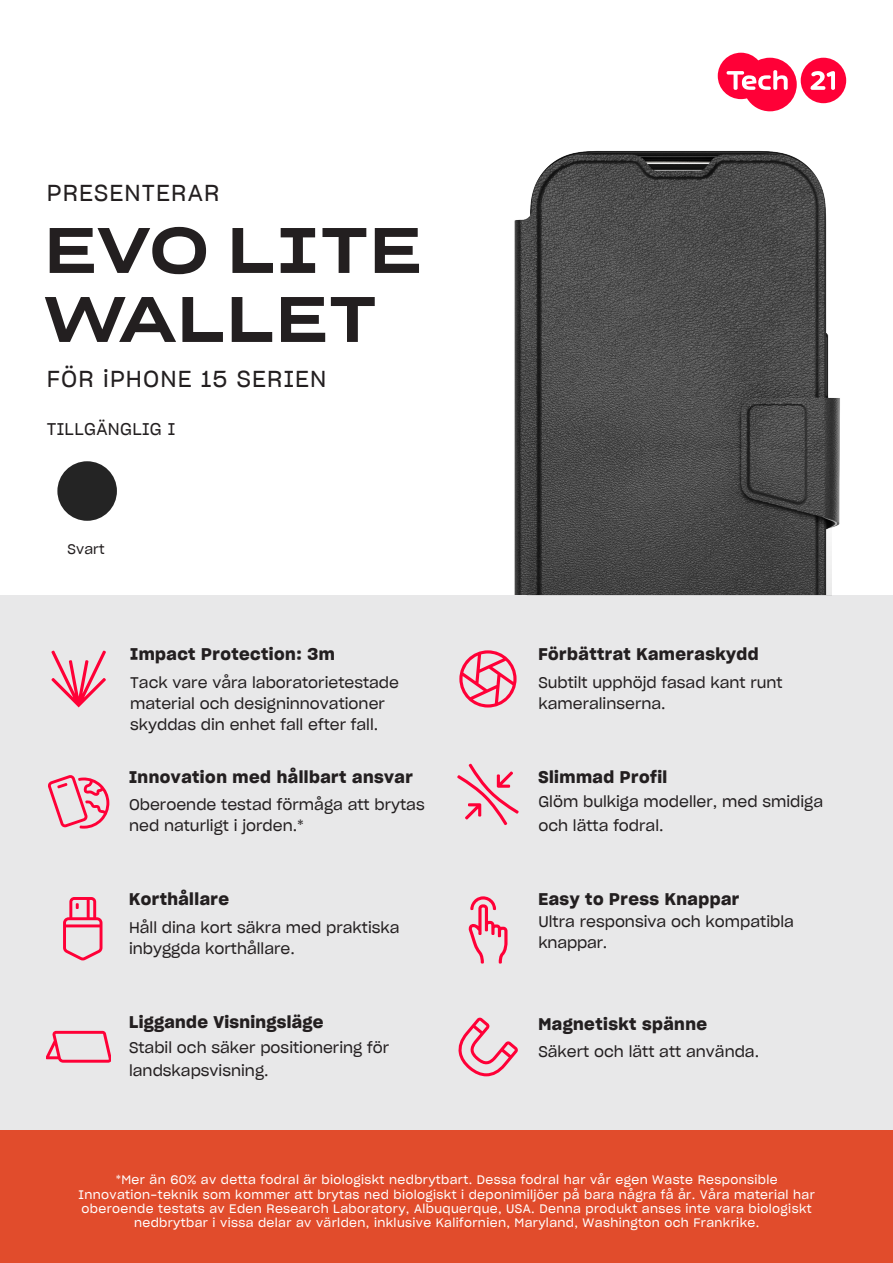
<style>
.page{position:relative;width:893px;height:1263px;background:#fff}
.page>*{position:absolute;margin:0;border:0;box-sizing:border-box;transform-origin:0 0}
.Heading{font:63px/69px "Sharp Grotesk Medium 25";letter-spacing:.02em;color:#231f20}
.Presenting{font:22.5px "Sharp Grotesk Book 20";letter-spacing:.05em;color:#231f20}
.t1{font:16.5px "Sharp Grotesk Sm Bold 20";letter-spacing:.03em;color:#231f20}
.t2{font:16.5px "Sharp Grotesk Sm Bold 20";letter-spacing:.03em;color:#231f20}
.Presenting-2{font:16.5px "Sharp Grotesk Book 20";letter-spacing:.02em;color:#231f20}
.t3{font:15px/21px "Sharp Grotesk Book 20";color:#231f20}
.range_colours{font:13.5px "Sharp Grotesk Book 20";letter-spacing:.01em;color:#231f20}
.subheading{font:12px/14.4px "Sharp Grotesk Book 20";letter-spacing:.03em;color:#fff;text-align:center}
.s1{font-style:inherit}
</style>
<div class="page">
<img style="left:514px;top:150px;width:326px;height:445px">
<div style="left:0;top:595px;width:893px;height:651px;background:#e8e8e9"></div>
<div style="left:0;top:1131px;width:893px;height:132px;background:#e14c2c"></div>
<div style="left:801px;top:58px;width:45px;height:45px;background:#ff0037;border-radius:50%"></div>
<svg style="left:810px;top:71px;width:25px;height:19px"></svg>
<svg style="left:718px;top:53px;width:79px;height:58px"></svg>
<div style="left:57px;top:461px;width:60px;height:60px;background:#242424;border-radius:50%"></div>
<svg style="left:527px;top:491px;width:304px;height:104px;background:#464646"></svg>
<svg style="left:51px;top:650px;width:55px;height:57px"></svg>
<svg style="left:63px;top:897px;width:39px;height:63px"></svg>
<svg style="left:48px;top:775px;width:62px;height:54px"></svg>
<svg style="left:46px;top:1031px;width:65px;height:32px"></svg>
<svg style="left:459px;top:650px;width:58px;height:57px"></svg>
<svg style="left:468px;top:896px;width:39px;height:68px"></svg>
<svg style="left:457px;top:764px;width:62px;height:61px"></svg>
<svg style="left:458px;top:1017px;width:60px;height:59px"></svg>
<p class="Presenting" style="left:47px;top:175px;width:174px">PRESENT<span class="s1">ERAR</span></p>
<p class="Heading" style="left:45px;top:210px;width:378px">EVO LITE<br>WALLET</p>
<p class="Presenting" style="left:47px;top:361px;width:281px">F<span class="s1">Ö</span>R iPHONE 15 <span class="s1">SERIE</span>N</p>
<p class="Presenting-2" style="left:47px;top:416px;width:130px">TILLGÄNGLIG <span class="s1">I</span></p>
<p class="range_colours" style="left:68px;top:538px;width:39px">Svart</p>
<p class="t2" style="left:130px;top:641px;width:206px">Impact Protection: 3m</p>
<p class="t3" style="left:130px;top:671px;width:270px">Tack vare våra laboratorietestade material och designinnovationer skyddas din enhet fall efter fall.</p>
<p class="t1" style="left:129px;top:763px;width:285px">Innovation med hållbart ansvar</p>
<p class="t3" style="left:129px;top:793px;width:297px">Oberoende testad förmåga att brytas ned naturligt i jorden.*</p>
<p class="t1" style="left:129px;top:886px;width:101px">Korthållare</p>
<p class="t3" style="left:129px;top:916px;width:272px">Håll dina kort säkra med praktiska inbyggda korthållare.</p>
<p class="t1" style="left:129px;top:1009px;width:196px"><span class="s1">L</span>iggande <span class="s1">Vi</span>sningsläge</p>
<p class="t3" style="left:129px;top:1034px;width:262px;line-height:23.9px">Stabil och säker positionering för landskapsvisning.</p>
<p class="t1" style="left:538px;top:641px;width:222px">Förbättrat K<span class="s1">amera</span>skydd</p>
<p class="t3" style="left:538px;top:671px;width:246px">Subtilt upphöjd fasad kant runt kameralinserna.</p>
<p class="t2" style="left:538px;top:764px;width:130px">Slim<span class="s1">mad</span> Profil</p>
<p class="t3" style="left:538px;top:789px;width:286px;line-height:23.9px">Glöm bulkiga modeller, med smidiga och lätta fodral.</p>
<p class="t2" style="left:538px;top:886px;width:202px">Easy to Press <span class="s1">Knappar</span></p>
<p class="t3" style="left:538px;top:910px;width:257px"><span class="s1">Ultra responsiv</span>a och kompatibla knappar<span class="s1">.</span></p>
<p class="t1" style="left:538px;top:1011px;width:170px">Magnetiskt spänne</p>
<p class="t3" style="left:538px;top:1041px;width:222px">Säkert och lätt att använda<span class="s1">.</span></p>
<p class="subheading" style="left:78px;top:1172px;width:738px">*Mer än 60% av detta fodral är biologiskt nedbrytbart. Dessa fodral har vår egen Waste Responsible Innovation-teknik som kommer att brytas ned biologiskt i deponimiljöer på bara några få år. Våra material har oberoende testats av Eden Research Laboratory, Albuquerque, USA. Denna produkt anses inte vara biologiskt nedbrytbar i vissa delar av världen, inklusive Kalifornien, Maryland, Washington och Frankrike.</p>
</div>
